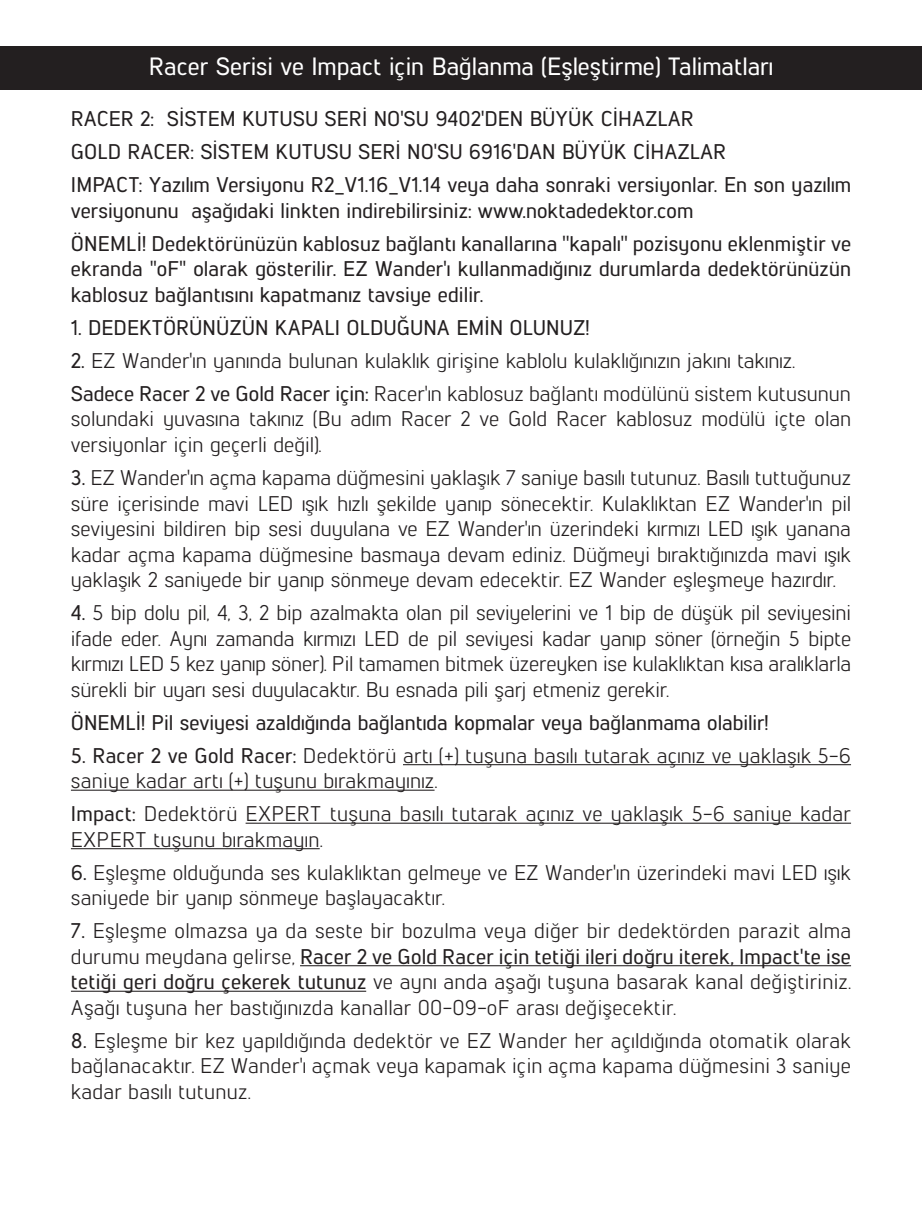
<style>
.page{position:relative;width:922px;height:1205px;background:#fff}
.page>*{position:absolute;margin:0;border:0;box-sizing:border-box;transform-origin:0 0}
.t1{font:500 25px "Lintel";color:#fff}
.t2{font:21.25px/25.5px "Lintel";letter-spacing:.005em;color:#231f20}
.t3{font:500 21.25px/33px "Lintel";letter-spacing:.005em;color:#231f20}
.s1{font-weight:500}
</style>
<div class="page">
<hr style="left:403px;top:764px;width:447px;height:1px;background:#231f20">
<hr style="left:71px;top:789px;width:363px;height:2px;background:#231f20">
<hr style="left:245px;top:822px;width:605px;height:2px;background:#231f20">
<hr style="left:71px;top:848px;width:248px;height:1px;background:#231f20">
<hr style="left:300px;top:965px;width:550px;height:1px;background:#231f20">
<hr style="left:71px;top:990px;width:295px;height:2px;background:#231f20">
<div style="left:0;top:46px;width:921px;height:43px;background:#231f20"></div>
<p class="t1" style="left:149px;top:49px;width:625px">Racer Serisi ve Impact için Bağlanma (Eşleştirme) Talimatları</p>
<p class="t3" style="left:71px;top:101px;width:781px">RACER 2: SİSTEM KUTUSU SERİ NO'SU 9402'DEN BÜYÜK CİHAZLAR<br>GOLD RACER: SİSTEM KUTUSU SERİ NO'SU 6916'DAN BÜYÜK CİHAZLAR<br>IMPACT: Yazılım Versiyonu R2_V1.16_V1.14 veya daha sonraki versiyonlar. En son yazılım</p>
<p class="t3" style="left:71px;top:193px;width:781px">versiyonunu aşağıdaki linkten indirebilirsiniz: www.noktadedektor.com<br>ÖNEMLİ! Dedektörünüzün kablosuz bağlantı kanallarına ''kapalı'' pozisyonu eklenmiştir ve</p>
<p class="t3" style="left:71px;top:255px;width:781px;line-height:25.5px">ekranda ''oF'' olarak gösterilir. EZ Wander'ı kullanmadığınız durumlarda dedektörünüzün kablosuz bağlantısını kapatmanız tavsiye edilir.</p>
<p class="t3" style="left:71px;top:310px;width:520px">1. DEDEKTÖRÜNÜZÜN KAPALI OLDUĞUNA EMİN OLUNUZ!</p>
<p class="t2" style="left:71px;top:343px;width:781px;line-height:33px"><span class="s1">2.</span> EZ Wander'ın yanında bulunan kulaklık girişine kablolu kulaklığınızın jakını takınız.<br><span class="s1">Sadece Racer 2 ve Gold Racer için:</span> Racer'ın kablosuz bağlantı modülünü sistem kutusunun</p>
<p class="t2" style="left:71px;top:405px;width:781px">solundaki yuvasına takınız (Bu adım Racer 2 ve Gold Racer kablosuz modülü içte olan versiyonlar için geçerli değil).</p>
<p class="t2" style="left:71px;top:464px;width:781px;text-align:justify"><span class="s1">3.</span> EZ Wander'ın açma kapama düğmesini yaklaşık 7 saniye basılı tutunuz. Basılı tuttuğunuz süre içerisinde mavi LED ışık hızlı şekilde yanıp sönecektir. Kulaklıktan EZ Wander'ın pil seviyesini bildiren bip sesi duyulana ve EZ Wander'ın üzerindeki kırmızı LED ışık yanana kadar açma kapama düğmesine basmaya devam ediniz. Düğmeyi bıraktığınızda mavi ışık yaklaşık 2 saniyede bir yanıp sönmeye devam edecektir. EZ Wander eşleşmeye hazırdır.</p>
<p class="t2" style="left:71px;top:599px;width:781px;text-align:justify"><span class="s1">4.</span> 5 bip dolu pil, 4, 3, 2 bip azalmakta olan pil seviyelerini ve 1 bip de düşük pil seviyesini ifade eder. Aynı zamanda kırmızı LED de pil seviyesi kadar yanıp söner (örneğin 5 bipte kırmızı LED 5 kez yanıp söner). Pil tamamen bitmek üzereyken ise kulaklıktan kısa aralıklarla sürekli bir uyarı sesi duyulacaktır. Bu esnada pili şarj etmeniz gerekir.</p>
<p class="t3" style="left:71px;top:704px;width:699px">ÖNEMLİ! Pil seviyesi azaldığında bağlantıda kopmalar veya bağlanmama olabilir!</p>
<p class="t2" style="left:71px;top:741px;width:781px"><span class="s1">5. Racer 2 ve Gold Racer:</span> Dedektörü artı (+) tuşuna basılı tutarak açınız ve yaklaşık 5-6 saniye kadar artı (+) tuşunu bırakmayınız.</p>
<p class="t2" style="left:71px;top:800px;width:781px"><span class="s1">Impact:</span> Dedektörü EXPERT tuşuna basılı tutarak açınız ve yaklaşık 5-6 saniye kadar<br>EXPERT tuşunu bırakmayın.</p>
<p class="t2" style="left:71px;top:858px;width:781px"><span class="s1">6.</span> Eşleşme olduğunda ses kulaklıktan gelmeye ve EZ Wander'ın üzerindeki mavi LED ışık saniyede bir yanıp sönmeye başlayacaktır.</p>
<p class="t2" style="left:71px;top:917px;width:781px;text-align:justify"><span class="s1">7.</span> Eşleşme olmazsa ya da seste bir bozulma veya diğer bir dedektörden parazit alma durumu meydana gelirse, <span class="s1">Racer 2 ve Gold Racer için tetiği ileri doğru iterek, Impact'te ise tetiği geri doğru çekerek tutunuz</span> ve aynı anda aşağı tuşuna basarak kanal değiştiriniz.<br>Aşağı tuşuna her bastığınızda kanallar 00-09-oF arası değişecektir.</p>
<p class="t2" style="left:71px;top:1026px;width:781px;text-align:justify"><span class="s1">8.</span> Eşleşme bir kez yapıldığında dedektör ve EZ Wander her açıldığında otomatik olarak bağlanacaktır. EZ Wander'ı açmak veya kapamak için açma kapama düğmesini 3 saniye kadar basılı tutunuz.</p>
</div>
